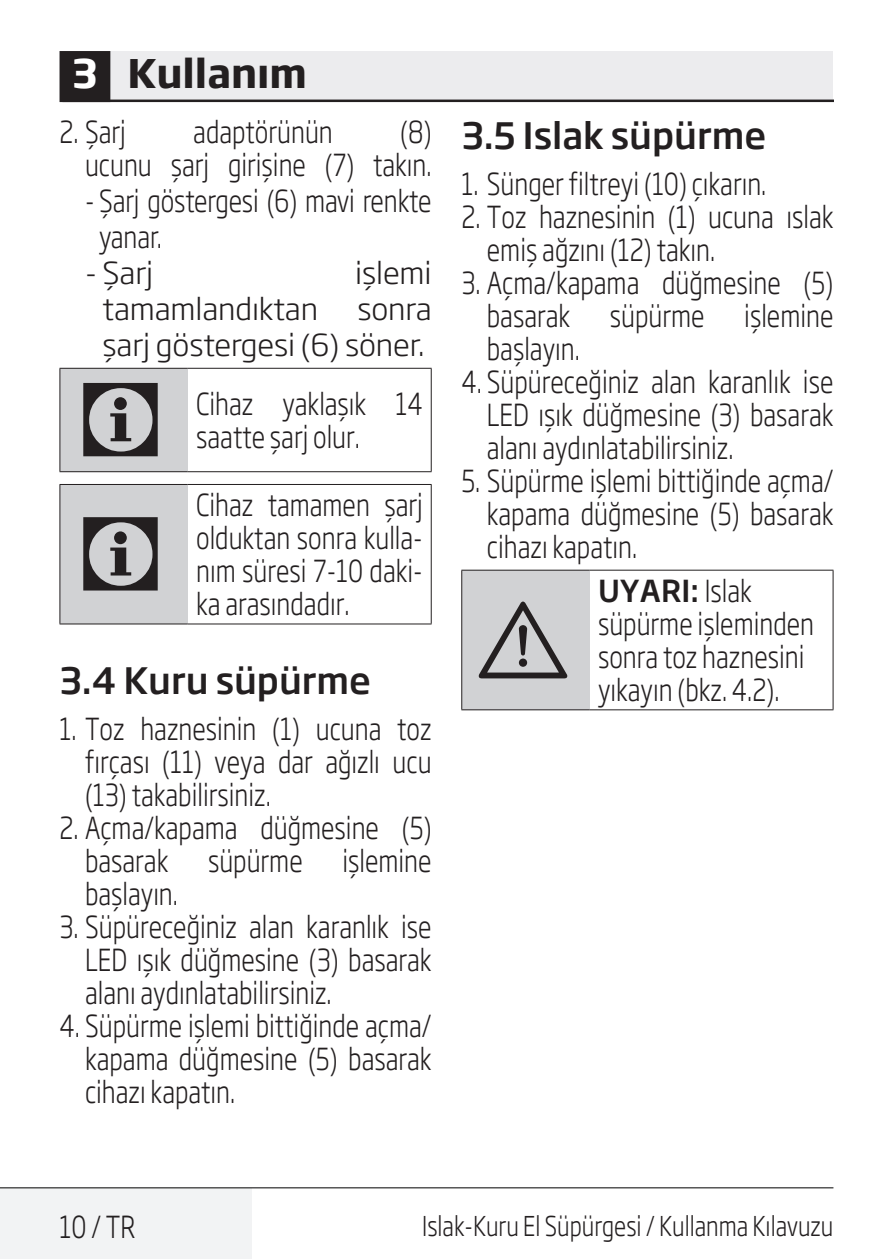
<style>
.page{position:relative;width:893px;height:1259px;background:#fff}
.page>*{position:absolute;margin:0;border:0;box-sizing:border-box;transform-origin:0 0}
.t1{font:108px "ZIWARNUN";color:#231f20}
.t2{font:96px "ZIWARNUN";color:#231f20}
.Unite_Baslik_Icerik{font:700 39px "Soho Gothic Pro";color:#231f20}
.Alt_Baslik_Icerik{font:500 36px "Soho Gothic Pro";color:#231f20}
.Duz_Metin{font:300 30px/33px "Soho Gothic Pro";color:#231f20;scale:.8 1}
.Alt_Metin{font:300 30px/36px "Soho Gothic Pro";letter-spacing:-.005em;color:#231f20;text-align:right}
.t3{font:300 27px "Soho Gothic Pro";color:#231f20;scale:.8 1}
.s1{color:#fff}
.s2{font-weight:500}
</style>
<div class="page">
<div style="left:62px;top:51px;width:771px;height:50px;background:#ececee"></div>
<hr style="left:62px;top:100px;width:771px;height:2px;background:#231f20">
<div style="left:61px;top:53px;width:48px;height:48px;background:#231f20"></div>
<div style="left:60px;top:51px;width:50px;height:51px;border:3px solid #231f20"></div>
<div style="left:0;top:1188px;width:252px;height:71px;background:#f2f3f4"></div>
<hr style="left:0;top:1187px;width:833px;height:1px;background:#000">
<div style="left:60px;top:368px;width:128px;height:104px;background:#d1d2d4"></div>
<hr style="left:188px;top:368px;width:244px;height:1px;background:#231f20">
<hr style="left:431px;top:369px;width:1px;height:102px;background:#231f20">
<hr style="left:188px;top:471px;width:244px;height:1px;background:#231f20">
<hr style="left:60px;top:471px;width:128px;height:1px;background:#231f20">
<hr style="left:60px;top:368px;width:128px;height:1px;background:#231f20">
<hr style="left:59px;top:369px;width:1px;height:102px;background:#231f20">
<div style="left:60px;top:484px;width:128px;height:140px;background:#d1d2d4"></div>
<hr style="left:188px;top:484px;width:244px;height:1px;background:#231f20">
<hr style="left:431px;top:485px;width:1px;height:138px;background:#231f20">
<hr style="left:188px;top:623px;width:244px;height:1px;background:#231f20">
<hr style="left:60px;top:623px;width:128px;height:1px;background:#231f20">
<hr style="left:60px;top:484px;width:128px;height:1px;background:#231f20">
<hr style="left:59px;top:485px;width:1px;height:138px;background:#231f20">
<div style="left:462px;top:570px;width:127px;height:140px;background:#d1d2d4"></div>
<hr style="left:589px;top:569px;width:244px;height:1px;background:#231f20">
<hr style="left:833px;top:570px;width:1px;height:139px;background:#231f20">
<hr style="left:589px;top:709px;width:244px;height:1px;background:#231f20">
<hr style="left:461px;top:709px;width:128px;height:1px;background:#231f20">
<hr style="left:461px;top:569px;width:128px;height:1px;background:#231f20">
<hr style="left:461px;top:570px;width:1px;height:139px;background:#231f20">
<p class="Unite_Baslik_Icerik" style="left:72px;top:42px;width:236px"><span class="s1">3</span> Kullanım</p>
<p class="Duz_Metin" style="left:60px;top:113px;width:84px">2. Şarj</p>
<p class="Duz_Metin" style="left:193px;top:113px;width:176px">adaptörünün</p>
<p class="Duz_Metin" style="left:85px;top:113px;width:435px;text-align:right">(8)<br>ucunu şarj girişine (7) takın.</p>
<p class="Duz_Metin" style="left:99px;top:181px;width:417px;line-height:36px;text-indent:-14px">- Şarj göstergesi (6) mavi renkte yanar.</p>
<p class="Alt_Metin" style="left:85px;top:253px;width:70px">- Şarj</p>
<p class="Alt_Metin" style="left:355px;top:253px;width:78px">işlemi</p>
<p class="Alt_Metin" style="left:103px;top:289px;width:217px">tamamlandıktan</p>
<p class="Alt_Metin" style="left:103px;top:289px;width:330px">sonra<br>şarj göstergesi (6) söner.</p>
<p class="t1" style="left:77px;top:363px;width:94px">C</p>
<p class="Duz_Metin" style="left:196px;top:386px;width:285px">Cihaz yaklaşık 14 saatte şarj olur.</p>
<p class="t1" style="left:77px;top:497px;width:94px">C</p>
<p class="Duz_Metin" style="left:196px;top:487px;width:285px;text-align:justify">Cihaz tamamen şarj olduktan sonra kulla&shy;nım süresi 7-10 daki&shy;ka arasındadır.</p>
<p class="Alt_Baslik_Icerik" style="left:60px;top:652px;width:313px">3.4 Kuru süpürme</p>
<p class="Duz_Metin" style="left:85px;top:710px;width:435px;text-align:justify;text-indent:-26px">1. Toz haznesinin (1) ucuna toz fırçası (11) veya dar ağızlı ucu (13) takabilirsiniz.</p>
<p class="Duz_Metin" style="left:85px;top:809px;width:435px;text-indent:-26px">2. Açma/kapama düğmesine (5) basarak</p>
<p class="Duz_Metin" style="left:208px;top:842px;width:120px">süpürme</p>
<p class="Duz_Metin" style="left:342px;top:842px;width:113px">işlemine</p>
<p class="Duz_Metin" style="left:85px;top:875px;width:118px">başlayın.</p>
<p class="Duz_Metin" style="left:85px;top:908px;width:435px;text-align:justify;text-indent:-26px">3. Süpüreceğiniz alan karanlık ise LED ışık düğmesine (3) basarak alanı aydınlatabilirsiniz.</p>
<p class="Duz_Metin" style="left:85px;top:1007px;width:435px;text-align:justify;text-indent:-26px">4. Süpürme işlemi bittiğinde açma/ kapama düğmesine (5) basarak cihazı kapatın.</p>
<p class="Alt_Baslik_Icerik" style="left:461px;top:107px;width:306px">3.5 Islak süpürme</p>
<p class="Duz_Metin" style="left:461px;top:165px;width:383px">1. Sünger filtreyi (10) çıkarın.</p>
<p class="Duz_Metin" style="left:487px;top:198px;width:435px;text-indent:-26px">2. Toz haznesinin (1) ucuna ıslak emiş ağzını (12) takın.</p>
<p class="Duz_Metin" style="left:487px;top:264px;width:435px;text-indent:-26px">3. Açma/kapama düğmesine (5) basarak</p>
<p class="Duz_Metin" style="left:610px;top:297px;width:120px">süpürme</p>
<p class="Duz_Metin" style="left:744px;top:297px;width:113px">işlemine</p>
<p class="Duz_Metin" style="left:487px;top:330px;width:118px">başlayın.</p>
<p class="Duz_Metin" style="left:487px;top:363px;width:435px;text-align:justify;text-indent:-26px">4. Süpüreceğiniz alan karanlık ise LED ışık düğmesine (3) basarak alanı aydınlatabilirsiniz.</p>
<p class="Duz_Metin" style="left:487px;top:462px;width:435px;text-align:justify;text-indent:-26px">5. Süpürme işlemi bittiğinde açma/ kapama düğmesine (5) basarak cihazı kapatın.</p>
<p class="t2" style="left:479px;top:589px;width:94px">A</p>
<p class="Duz_Metin" style="left:598px;top:573px;width:272px"><span class="s2">UYARI:</span> Islak süpürme işleminden sonra toz haznesini yıkayın (bkz. 4.2).</p>
<p class="Duz_Metin" style="left:60px;top:1208px;width:96px">10 / TR</p>
<p class="t3" style="left:422px;top:1204px;width:516px">Islak-Kuru El Süpürgesi / Kullanma Kılavuzu</p>
</div>
